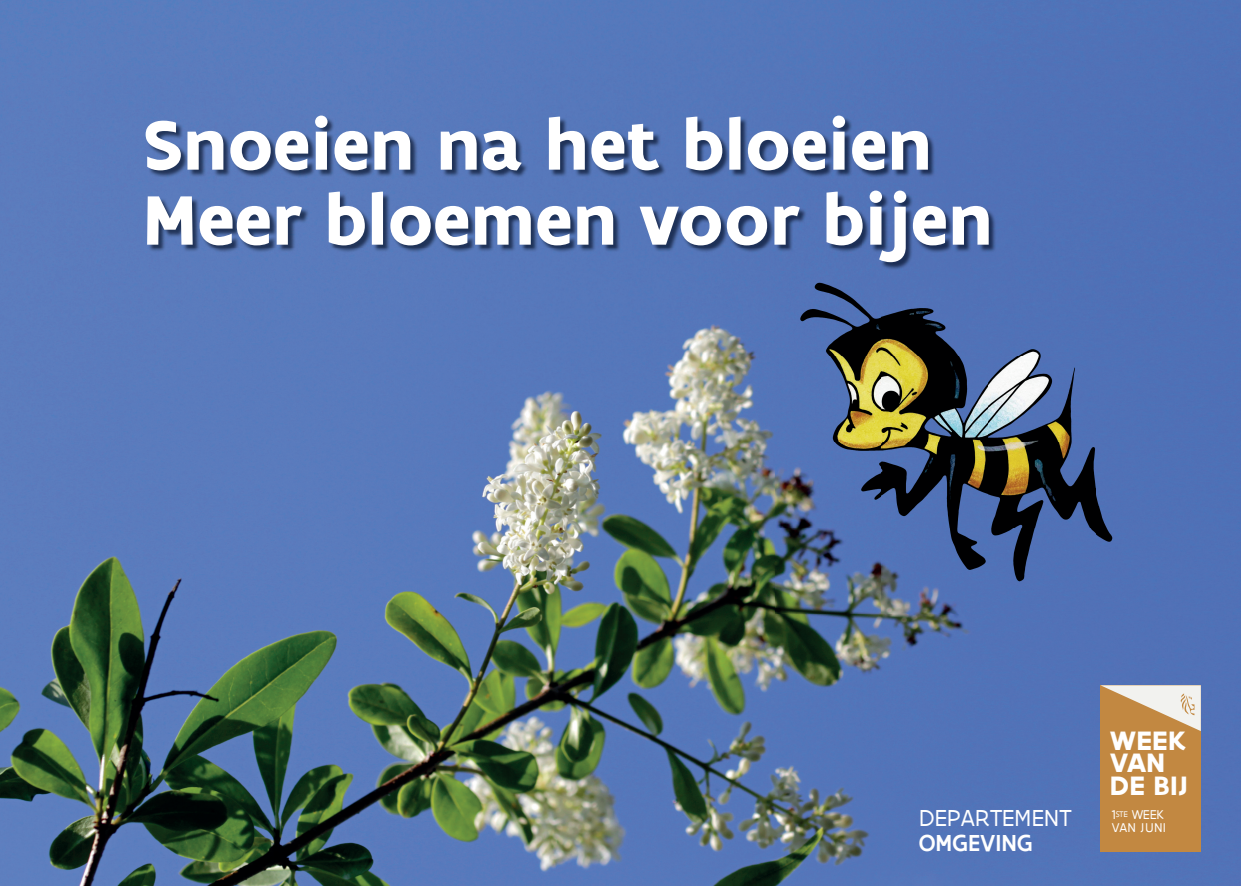
<style>
.page{position:relative;width:1241px;height:886px;background:#fff}
.page>*{position:absolute;margin:0;border:0;box-sizing:border-box;transform-origin:0 0}
.t1{font:700 75px/75px "Flanders Art Sans";color:#fff}
.t2{font:700 28.75px/22.5px "Flanders Art Sans";color:#fff}
.t3{font:25px "Flanders Art Sans";color:#fff}
.t4{font:500 25px "Flanders Art Sans";color:#fff}
.t5{font:13.75px "Flanders Art Sans";color:#fff}
</style>
<div class="page">
<img style="left:0;top:0;width:1240px;height:886px">
<img style="left:146px;top:117px;width:850px;height:153px">
<img style="left:775px;top:271px;width:363px;height:343px">
<div style="left:1100px;top:685px;width:100px;height:167px;background:#c28841"></div>
<svg style="left:1101px;top:685px;width:99px;height:46px"></svg>
<p class="t1" style="left:143px;top:109px;width:851px">Snoeien na het bloeien<br>Meer bloemen voor bijen</p>
<p class="t3" style="left:918px;top:802px;width:155px">DEPARTEMENT</p>
<p class="t4" style="left:918px;top:827px;width:115px">OMGEVING</p>
<p class="t2" style="left:1109px;top:729px;width:79px">WEEK<br>VAN<br>DE BIJ</p>
<p class="t5" style="left:1111px;top:806px;width:54px">1<sup>STE</sup> WEEK</p>
<p class="t5" style="left:1111px;top:819px;width:56px">VAN JUNI</p>
</div>
